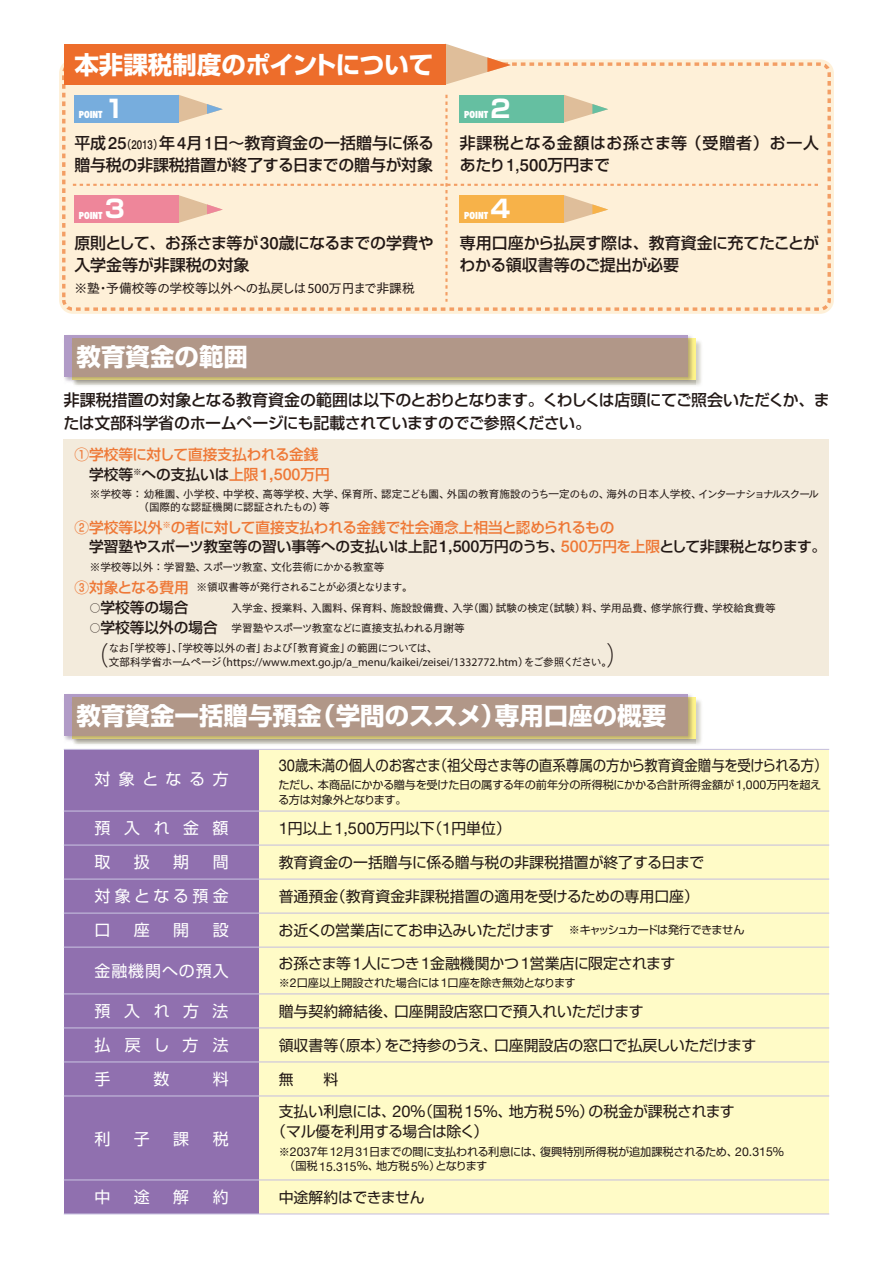
<style>
.page{position:relative;width:893px;height:1263px;background:#fff}
.page>*{position:absolute;margin:0;border:0;box-sizing:border-box;transform-origin:0 0}
.t1{font:300 25.5px "Shin Go Pro";color:#221815;scale:.75 1}
.t2{font:700 24.45px "Shin Go Pro";color:#fff}
.t3{font:500 15.9px/22.4px "Shin Go Pro";letter-spacing:-.01em;color:#221815}
.t4{font:15.9px/34px "Shin Go Pro";letter-spacing:.47em;color:#fff;text-align:justify}
.t5{font:500 15.9px/22.4px "Shin Go Pro";letter-spacing:.02em;color:#221815}
.t6{font:15.9px "Shin Go Pro";letter-spacing:.06em;color:#fff}
.t7{font:14.85px/20.2px "Shin Go Pro";color:#221815}
.t8{font:14.85px "Shin Go Pro";color:#221815;scale:.9 1}
.t9{font:14.85px "Shin Go Pro";letter-spacing:-.02em;color:#221815}
.t10{font:14.85px "Shin Go Pro";letter-spacing:-.03em;color:#221815}
.t11{font:500 14.7px/19.6px "Shin Go Pro";color:#221815}
.t12{font:500 14.7px/19.6px "Shin Go Pro";color:#ee7836}
.t13{font:500 14.7px "Shin Go Pro";letter-spacing:-.035em;color:#ee7836}
.t14{font:12.75px "New Cezanne Pro M";color:#221815}
.t15{font:11.7px "Myriad Pro";color:#221815}
.t16{font:11.1px/14.9px "Shin Go Pro";letter-spacing:-.02em;color:#221815}
.t17{font:10.65px/12.8px "New Cezanne Pro M";letter-spacing:-.02em;color:#221815}
.t18{font:10.65px "New Cezanne Pro M";color:#221815}
.t19{font:10.65px "New Cezanne Pro M";letter-spacing:-.09em;color:#221815}
.t20{font:900 condensed 9.9px "Futura BT";color:#fff}
.s1{font-family:"Swiss 721 BT";font-size:17.25px}
.s2{font-size:11.7px}
.s3{font-family:"Swiss 721 BT";font-size:12.6px}
.s4{font-family:"Myriad Pro";font-size:14.1px}
.s5{color:#221815}
.s6{font-family:"Helvetica Neue";font-size:16.2px}
.s7{color:#ee7836}
.s8{font-family:"Helvetica Neue";font-size:16.2px;color:#ee7836}
.s9{font-size:10.65px}
.s10{font-family:"Shin Go Pro";font-weight:500}
.s11{font-family:"Shin Go Pro";font-weight:500;font-size:14.7px}
.s12{font-family:"New Cezanne Pro M";font-size:10.65px}
.s13{font-family:"Helvetica Neue";font-size:16.35px}
.s14{font-family:"Helvetica Neue";font-size:12.3px}
.s15{font-size:11.1px}
</style>
<div class="page">
<div style="left:59px;top:59px;width:775px;height:255px;background:#fef0d8;border-radius:14px"></div>
<div style="left:62px;top:62px;width:769px;height:249px;border:3px dashed #f39e64;border-radius:9px"></div>
<div style="left:64px;top:749px;width:195px;height:465px;background:#9070af"></div>
<div style="left:259px;top:749px;width:570px;height:465px;background:#fffbc7"></div>
<div style="left:64px;top:439px;width:765px;height:237px;background:#f3ebdc"></div>
<hr style="left:64px;top:749px;width:765px;height:1px;background:#c7c0df">
<hr style="left:64px;top:810px;width:765px;height:1px;background:#c7c0df">
<hr style="left:64px;top:844px;width:765px;height:2px;background:#c7c0df">
<hr style="left:64px;top:878px;width:765px;height:2px;background:#c7c0df">
<hr style="left:64px;top:912px;width:765px;height:2px;background:#c7c0df">
<hr style="left:64px;top:946px;width:765px;height:2px;background:#c7c0df">
<hr style="left:64px;top:993px;width:765px;height:1px;background:#c7c0df">
<hr style="left:64px;top:1027px;width:765px;height:1px;background:#c7c0df">
<hr style="left:64px;top:1061px;width:765px;height:1px;background:#c7c0df">
<hr style="left:64px;top:1095px;width:765px;height:1px;background:#c7c0df">
<hr style="left:64px;top:1179px;width:765px;height:1px;background:#c7c0df">
<hr style="left:64px;top:1213px;width:765px;height:1px;background:#c7c0df">
<div style="left:64px;top:44px;width:381px;height:41px;background:#ed6d2b"></div>
<svg style="left:445px;top:44px;width:66px;height:41px"></svg>
<svg style="left:73px;top:95px;width:745px;height:207px"></svg>
<img style="left:74px;top:697px;width:627px;height:48px">
<img style="left:64px;top:694px;width:631px;height:49px">
<svg style="left:64px;top:694px;width:623px;height:41px;background:#b1978d"></svg>
<img style="left:74px;top:338px;width:627px;height:48px">
<img style="left:64px;top:335px;width:631px;height:49px">
<div style="left:64px;top:336px;width:623px;height:41px;background:#b19788"></div>
<h2 class="t2" style="left:74px;top:45px;width:361px">本非課税制度のポイントについて</h2>
<p class="t20" style="left:79px;top:109px;width:25px">POINT</p>
<h2 class="t2" style="left:105px;top:89px;width:21px">1</h2>
<p class="t3" style="left:74px;top:130px;width:361px">平成<span class="s1">25</span><span class="s2">（</span><span class="s3">2013</span><span class="s2">）</span>年<span class="s1">4</span>月<span class="s1">1</span>日～教育資金の一括贈与に係る贈与税の非課税措置が終了する日までの贈与が対象</p>
<h2 class="t2" style="left:105px;top:190px;width:21px">3</h2>
<p class="t20" style="left:79px;top:209px;width:25px">POINT</p>
<p class="t3" style="left:74px;top:230px;width:361px">原則として、お孫さま等が<span class="s1">30</span>歳になるまでの学費や入学金等が非課税の対象</p>
<p class="t14" style="left:74px;top:277px;width:342px">※塾・予備校等の学校等以外への払戻しは<span class="s4">500</span>万円まで非課税</p>
<h2 class="t2" style="left:77px;top:338px;width:173px">教育資金の範囲</h2>
<h2 class="t2" style="left:490px;top:89px;width:21px">2</h2>
<p class="t20" style="left:464px;top:109px;width:25px">POINT</p>
<p class="t5" style="left:460px;top:130px;width:361px">非課税となる金額はお孫さま等（受贈者）お一人あたり<span class="s1">1,500</span>万円まで</p>
<h2 class="t2" style="left:490px;top:190px;width:21px">4</h2>
<p class="t20" style="left:464px;top:209px;width:25px">POINT</p>
<p class="t3" style="left:460px;top:230px;width:361px">専用口座から払戻す際は、教育資金に充てたことがわかる領収書等のご提出が必要</p>
<p class="t3" style="left:63px;top:387px;width:768px">非課税措置の対象となる教育資金の範囲は以下のとおりとなります。くわしくは店頭にてご照会いただくか、または文部科学省のホームページにも記載されていますのでご参照ください。</p>
<p class="t12" style="left:74px;top:443px;width:257px">①学校等に対して直接支払われる金銭<span class="s5">　学校等</span><sup>※</sup><span class="s5">への支払いは</span>上限<span class="s6">1,500</span>万円</p>
<p class="t17" style="left:138px;top:486px;width:682px;text-indent:-49px">※学校等：幼稚園、小学校、中学校、高等学校、大学、保育所、認定こども園、外国の教育施設のうち一定のもの、海外の日本人学校、インターナショナルスクール（国際的な認証機関に認証されたもの）等</p>
<p class="t11" style="left:74px;top:515px;width:753px"><span class="s7">②学校等以外</span><sup>※</sup><span class="s7">の者に対して直接支払われる金銭で社会通念上相当と認められるもの<br></span>　学習塾やスポーツ教室等の習い事等への支払いは上記<span class="s6">1,500</span>万円のうち、<span class="s8">500</span><span class="s7">万円を上限</span>として非課税となります。</p>
<p class="t13" style="left:74px;top:576px;width:116px">③対象となる費用</p>
<p class="t18" style="left:90px;top:557px;width:296px">※学校等以外：学習塾、スポーツ教室、文化芸術にかかる教室等</p>
<p class="t19" style="left:197px;top:578px;width:218px">※領収書等が発行されることが必須となります。</p>
<p class="t11" style="left:90px;top:596px;width:100px"><span class="s9">○</span>学校等の場合</p>
<p class="t18" style="left:231px;top:599px;width:546px">入学金、授業料、入園料、保育料、施設設備費、入学（園）試験の検定（試験）料、学用品費、修学旅行費、学校給食費等</p>
<p class="t17" style="left:108px;top:617px;width:358px;line-height:19.5px;text-indent:-19px"><span class="s10">○</span><span class="s11">学校等以外の場合</span> 学習塾やスポーツ教室などに直接支払われる月謝等なお「学校等」、「学校等以外の者」および「教育資金」の範囲については、</p>
<h1 class="t1" style="left:606px;top:634px;width:27px">）</h1>
<h2 class="t2" style="left:77px;top:696px;width:591px">教育資金一括贈与預金（学問のススメ）専用口座の概要</h2>
<h1 class="t1" style="left:89px;top:634px;width:27px">（</h1>
<p class="t15" style="left:109px;top:654px;width:505px"><span class="s12">文部科学省ホームページ（</span>https://www.mext.go.jp/a_menu/kaikei/zeisei/1332772.htm<span class="s12">）をご参照ください。</span></p>
<p class="t4" style="left:95px;top:760px;width:136px">対象となる方</p>
<p class="t4" style="left:95px;top:809px;width:136px">預入れ金額</p>
<p class="t4" style="left:95px;top:843px;width:17px">取</p>
<p class="t4" style="left:134px;top:843px;width:17px">扱</p>
<p class="t4" style="left:173px;top:843px;width:17px">期</p>
<p class="t4" style="left:95px;top:843px;width:136px;text-indent:118px">間対象となる預金口</p>
<p class="t4" style="left:134px;top:911px;width:17px">座</p>
<p class="t4" style="left:173px;top:911px;width:17px">開</p>
<p class="t4" style="left:213px;top:911px;width:17px">設</p>
<p class="t6" style="left:95px;top:957px;width:136px">金融機関への預入</p>
<p class="t4" style="left:95px;top:992px;width:136px">預入れ方法払戻し方法手</p>
<p class="t4" style="left:154px;top:1060px;width:17px">数</p>
<p class="t4" style="left:213px;top:1060px;width:17px">料</p>
<p class="t4" style="left:95px;top:1119px;width:17px">利</p>
<p class="t4" style="left:134px;top:1119px;width:17px">子</p>
<p class="t4" style="left:173px;top:1119px;width:17px">課</p>
<p class="t4" style="left:213px;top:1119px;width:17px">税</p>
<p class="t4" style="left:95px;top:1178px;width:17px">中</p>
<p class="t4" style="left:134px;top:1178px;width:17px">途</p>
<p class="t4" style="left:173px;top:1178px;width:17px">解</p>
<p class="t4" style="left:213px;top:1178px;width:17px">約</p>
<p class="t8" style="left:279px;top:753px;width:611px"><span class="s13">30</span>歳未満の個人のお客さま（祖父母さま等の直系尊属の方から教育資金贈与を受けられる方）</p>
<p class="t16" style="left:278px;top:776px;width:545px">ただし、本商品にかかる贈与を受けた日の属する年の前年分の所得税にかかる合計所得金額が<span class="s14">1,000</span>万円を超える方は対象外となります。</p>
<p class="t7" style="left:279px;top:816px;width:234px"><span class="s13">1</span>円以上<span class="s13">1,500</span>万円以下（<span class="s13">1</span>円単位）</p>
<p class="t7" style="left:279px;top:850px;width:427px">教育資金の一括贈与に係る贈与税の非課税措置が終了する日まで</p>
<p class="t7" style="left:279px;top:884px;width:422px">普通預金（教育資金非課税措置の適用を受けるための専用口座）</p>
<p class="t9" style="left:279px;top:918px;width:468px">お近くの営業店にてお申込みいただけます　<span class="s15">※キャッシュカードは発行できません</span></p>
<p class="t10" style="left:279px;top:951px;width:398px">お孫さま等<span class="s13">1</span>人につき<span class="s13">1</span>金融機関かつ<span class="s13">1</span>営業店に限定されます</p>
<p class="t16" style="left:279px;top:974px;width:299px">※<span class="s14">2</span>口座以上開設された場合には<span class="s14">1</span>口座を除き無効となります</p>
<p class="t7" style="left:279px;top:999px;width:366px">贈与契約締結後、口座開設店窓口で預入れいただけます</p>
<p class="t7" style="left:279px;top:1033px;width:479px">領収書等（原本）をご持参のうえ、口座開設店の窓口で払戻しいただけます</p>
<p class="t7" style="left:279px;top:1067px;width:61px">無　　料</p>
<p class="t7" style="left:271px;top:1099px;width:465px;text-indent:7px">支払い利息には、<span class="s13">20</span>％（国税<span class="s13">15</span>％、地方税<span class="s13">5</span>％）の税金が課税されます（マル優を利用する場合は除く）</p>
<p class="t16" style="left:279px;top:1142px;width:507px">※<span class="s14">2037</span>年<span class="s14">12</span>月<span class="s14">31</span>日までの間に支払われる利息には、復興特別所得税が追加課税されるため、<span class="s14">20.315</span>％　（国税<span class="s14">15.315</span>％、地方税<span class="s14">5</span>％）となります</p>
<p class="t7" style="left:279px;top:1185px;width:148px">中途解約はできません</p>
</div>
